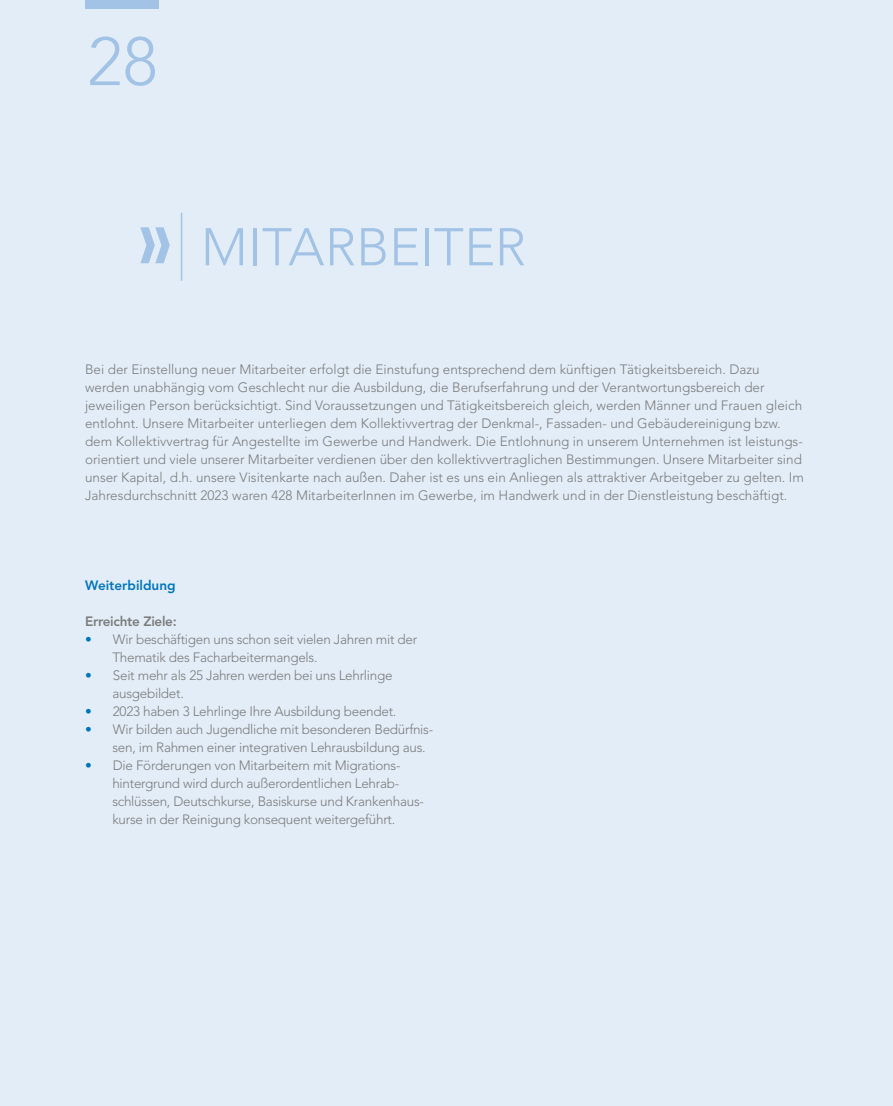
<style>
.page{position:relative;width:893px;height:1106px;background:#e3edf8}
.page>*{position:absolute;margin:0;border:0;box-sizing:border-box;transform-origin:0 0}
.t1{font:300 67.5px "Avenir LT Std";color:#a2c3e6}
.t2{font:300 52.5px "Avenir LT Std";letter-spacing:.005em;color:#a2c3e6}
.t3{font:300 13.5px/18px "Avenir LT Std";color:#7b7d7c}
.t4{font:300 13.5px/18px "Avenir LT Std";letter-spacing:-.02em;color:#7b7d7c}
.t5{font:800 13.5px "Avenir LT Std";letter-spacing:-.02em;color:#7b7d7c}
.t6{font:800 13.5px "Avenir LT Std";color:#0075bb}
.s1{color:#0075bb}
</style>
<div class="page">
<div style="left:85px;top:0;width:73px;height:9px;background:#a2c3e6"></div>
<hr style="left:181px;top:213px;width:1px;height:68px;background:#a2c3e6">
<svg style="left:140px;top:227px;width:30px;height:36px"></svg>
<h1 class="t1" style="left:87px;top:22px;width:72px">28</h1>
<h2 class="t2" style="left:201px;top:216px;width:326px">MITARBEITER</h2>
<p class="t3" style="left:85px;top:361px;width:720px">Bei der Einstellung neuer Mitarbeiter erfolgt die Einstufung entsprechend dem künftigen Tätigkeitsbereich. Dazu werden unabhängig vom Geschlecht nur die Ausbildung, die Berufserfahrung und der Verantwortungsbereich der jeweiligen Person berücksichtigt. Sind Voraussetzungen und Tätigkeitsbereich gleich, werden Männer und Frauen gleich entlohnt. Unsere Mitarbeiter unterliegen dem Kollektivvertrag der Denkmal-, Fassaden- und Gebäudereinigung bzw. dem Kollektivvertrag für Angestellte im Gewerbe und Handwerk. Die Entlohnung in unserem Unternehmen ist leistungs&shy;orientiert und viele unserer Mitarbeiter verdienen über den kollektivvertraglichen Bestimmungen. Unsere Mitarbeiter sind unser Kapital, d.h. unsere Visitenkarte nach außen. Daher ist es uns ein Anliegen als attraktiver Arbeitgeber zu gelten. Im Jahresdurchschnitt 2023 waren 428 MitarbeiterInnen im Gewerbe, im Handwerk und in der Dienstleistung beschäftigt.</p>
<p class="t6" style="left:85px;top:577px;width:92px">Weiterbildung</p>
<p class="t5" style="left:85px;top:614px;width:93px">Erreichte Ziele:</p>
<p class="t4" style="left:112px;top:631px;width:306px;text-indent:-27px"><span class="s1">•</span> Wir beschäftigen uns schon seit vielen Jahren mit der<br>Thematik des Facharbeitermangels.</p>
<p class="t4" style="left:112px;top:667px;width:282px;text-indent:-27px"><span class="s1">•</span> Seit mehr als 25 Jahren werden bei uns Lehrlinge ausgebildet.</p>
<p class="t4" style="left:85px;top:703px;width:313px"><span class="s1">•</span> 2023 haben 3 Lehrlinge Ihre Ausbildung beendet.</p>
<p class="t4" style="left:112px;top:721px;width:322px;text-indent:-27px"><span class="s1">•</span> Wir bilden auch Jugendliche mit besonderen Bedürfnis&shy;sen, im Rahmen einer integrativen Lehrausbildung aus.</p>
<p class="t4" style="left:112px;top:757px;width:313px;text-indent:-27px"><span class="s1">•</span> Die Förderungen von Mitarbeitern mit Migrations&shy;hintergrund wird durch außerordentlichen Lehrab&shy;schlüssen, Deutschkurse, Basiskurse und Krankenhaus&shy;kurse in der Reinigung konsequent weitergeführt.</p>
</div>
